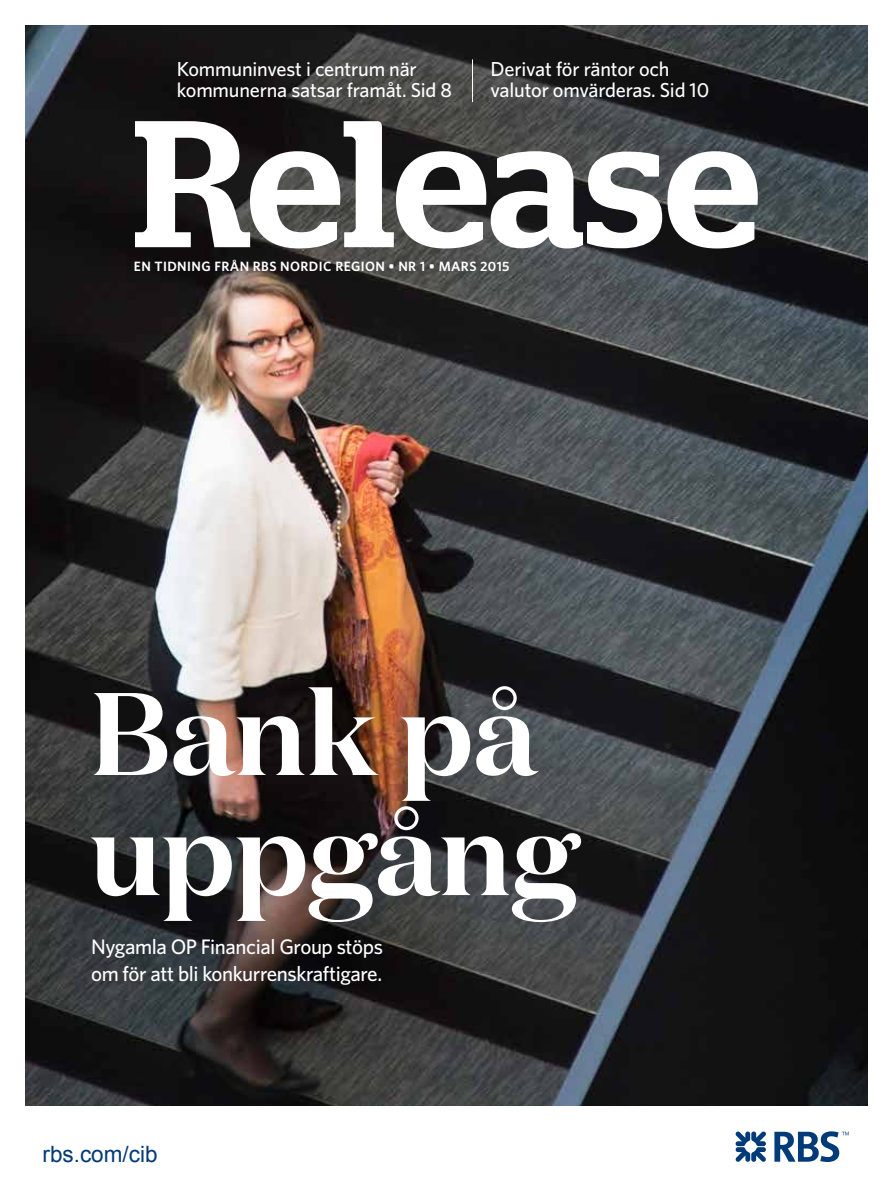
<style>
.page{position:relative;width:893px;height:1191px;background:#fff}
.page>*{position:absolute;margin:0;border:0;box-sizing:border-box;transform-origin:0 0}
.t1{font:500 180px "Stag";color:#fff}
.t2{font:600 117px/120px "Domaine Disp";color:#fff}
.t3{font:22.5px "Arial";color:#003a78}
.t4{font:500 21px/27px "Whitney";letter-spacing:-.02em;color:#fff}
.t5{font:500 20.25px/21.8px "Whitney";letter-spacing:-.01em;color:#fff}
.t6{font:600 13.5px "Whitney";letter-spacing:.03em;color:#fff}
</style>
<div class="page">
<img style="left:26px;top:26px;width:841px;height:1080px">
<svg style="left:736px;top:1131px;width:30px;height:31px"></svg>
<svg style="left:774px;top:1131px;width:75px;height:31px"></svg>
<hr style="left:472px;top:59px;width:1px;height:43px;background:#fff">
<p class="t5" style="left:177px;top:57px;width:277px">Kommuninvest i centrum när kommunerna satsar framåt. Sid 8</p>
<p class="t5" style="left:490px;top:57px;width:220px">Derivat för räntor och valutor omvärderas. Sid 10</p>
<h1 class="t1" style="left:133px;top:78px;width:628px">Release</h1>
<p class="t6" style="left:134px;top:257px;width:377px">EN TIDNING FRÅN RBS NORDIC REGION • NR 1 • MARS 2015</p>
<h2 class="t2" style="left:90px;top:672px;width:490px">Bank på uppgång</h2>
<p class="t4" style="left:91px;top:933px;width:293px">Nygamla OP Financial Group stöps om för att bli konkurrenskraftigare.</p>
<p class="t3" style="left:43px;top:1139px;width:117px">rbs.com/cib</p>
</div>
